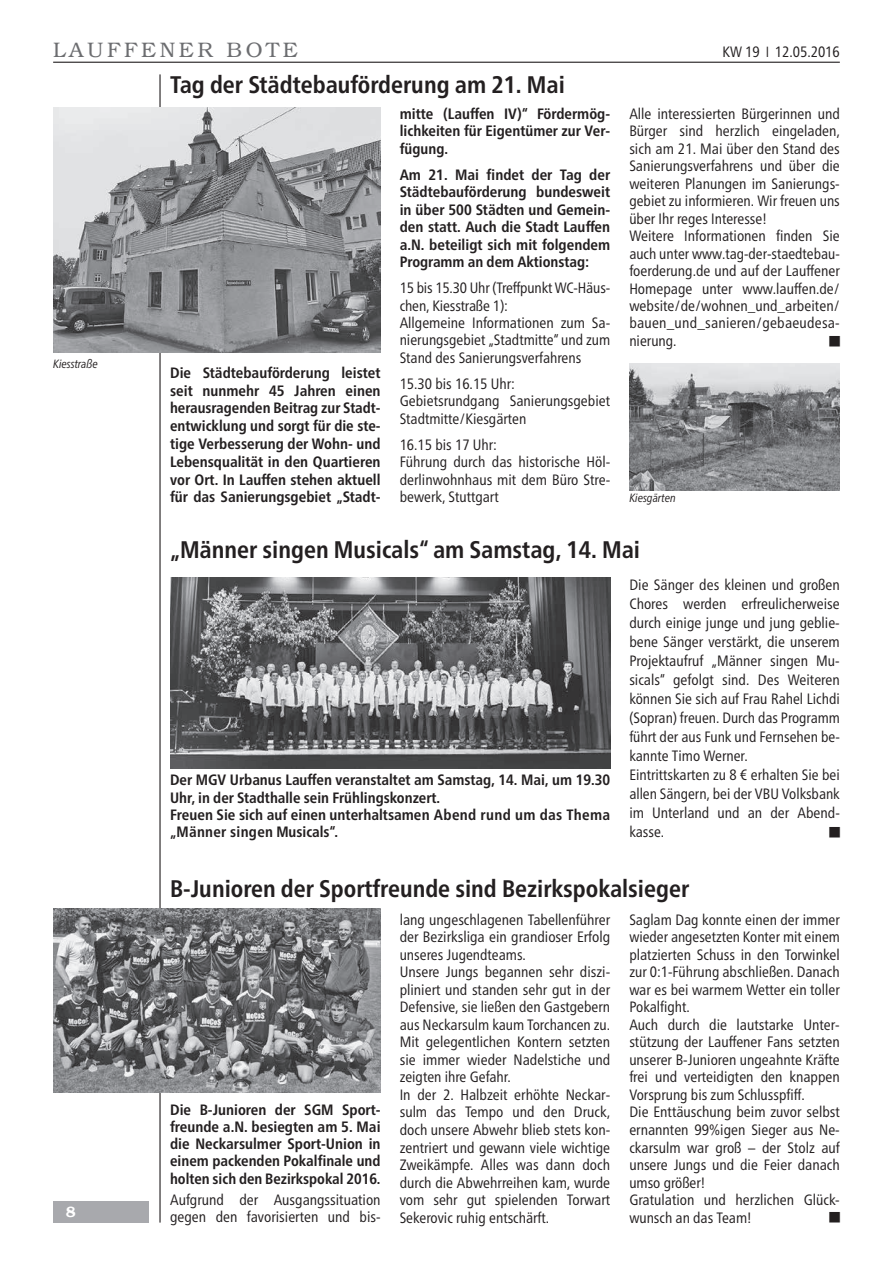
<style>
.page{position:relative;width:893px;height:1263px;background:#fff}
.page>*{position:absolute;margin:0;border:0;box-sizing:border-box;transform-origin:0 0}
.t1{font:700 condensed 24px "Frutiger Neue LTW1 G";color:#231f20}
.t2{font:300 21px "Bookman LT";letter-spacing:.17em;color:#6c6d70}
.t3{font:condensed 15px/17.5px "Frutiger Neue LTW1 G";color:#231f20}
.t4{font:700 condensed 15px/17.7px "Frutiger Neue LTW1 G";color:#231f20;text-align:justify}
.t5{font:600 15px "Bookman LT";color:#fff}
.t6{font:italic condensed 12px "Frutiger Neue LTW1 G";color:#231f20}
.t7{font:10.5px "European Pi One";color:#231f20}
</style>
<div class="page">
<hr style="left:53px;top:62px;width:787px;height:1px;background:#231f20">
<hr style="left:159px;top:74px;width:2px;height:1148px;background:#231f20">
<div style="left:53px;top:1201px;width:96px;height:21px;background:#a8a9ad"></div>
<img style="left:630px;top:364px;width:210px;height:126px">
<img style="left:53px;top:108px;width:328px;height:245px">
<img style="left:170px;top:578px;width:440px;height:190px">
<img style="left:53px;top:908px;width:328px;height:185px">
<h2 class="t2" style="left:53px;top:38px;width:246px">LAUFFENER BOTE</h2>
<p class="t3" style="left:722px;top:42px;width:119px">KW 19 12.05.2016</p>
<p class="t6" style="left:53px;top:355px;width:46px">Kiesstraße</p>
<p class="t5" style="left:66px;top:1203px;width:11px">8</p>
<h1 class="t1" style="left:170px;top:66px;width:396px">Tag der Städtebauförderung am 21. Mai</h1>
<p class="t4" style="left:170px;top:362px;width:212px">Die Städtebauförderung leistet seit nunmehr 45 Jahren einen herausragenden Beitrag zur Stadt&shy;entwicklung und sorgt für die ste&shy;tige Verbesserung der Wohn- und Lebensqualität in den Quartieren vor Ort. In Lauffen stehen aktuell für das Sanierungsgebiet „Stadt-</p>
<p class="t4" style="left:400px;top:104px;width:212px">mitte (Lauffen IV)“ Fördermög&shy;lichkeiten für Eigentümer zur Ver&shy;fügung.</p>
<p class="t4" style="left:400px;top:165px;width:212px">Am 21. Mai findet der Tag der Städtebauförderung bundesweit in über 500 Städten und Gemein&shy;den statt. Auch die Stadt Lauffen a.N. beteiligt sich mit folgendem Programm an dem Aktionstag:</p>
<p class="t3" style="left:400px;top:278px;width:212px">15 bis 15.30 Uhr (Treffpunkt WC-Häus&shy;chen, Kiesstraße 1):<br>Allgemeine Informationen zum Sa&shy;nierungsgebiet „Stadtmitte“ und zum<br>Stand des Sanierungsverfahrens</p>
<p class="t3" style="left:400px;top:374px;width:212px">15.30 bis 16.15 Uhr:<br>Gebietsrundgang Sanierungsgebiet<br>Stadtmitte/Kiesgärten</p>
<p class="t3" style="left:400px;top:435px;width:212px">16.15 bis 17 Uhr:<br>Führung durch das historische Höl&shy;derlinwohnhaus mit dem Büro Stre&shy;bewerk, Stuttgart</p>
<p class="t3" style="left:629px;top:104px;width:212px">Alle interessierten Bürgerinnen und<br>Bürger sind herzlich eingeladen, sich am 21. Mai über den Stand des<br>Sanierungsverfahrens und über die weiteren Planungen im Sanierungs&shy;gebiet zu informieren. Wir freuen uns über Ihr reges Interesse!<br>Weitere Informationen finden Sie auch unter www.tag-der-staedtebau&shy;foerderung.de und auf der Lauffener<br>Homepage unter www.lauffen.de/ website/de/wohnen_und_arbeiten/ bauen_und_sanieren/gebaeudesa&shy;nierung.</p>
<p class="t7" style="left:829px;top:335px;width:12px">W</p>
<p class="t6" style="left:629px;top:489px;width:48px">Kiesgärten</p>
<h1 class="t1" style="left:170px;top:531px;width:471px">„Männer singen Musicals“ am Samstag, 14. Mai</h1>
<p class="t3" style="left:629px;top:574px;width:212px;line-height:19px">Die Sänger des kleinen und großen<br>Chores werden erfreulicherweise durch einige junge und jung geblie&shy;bene Sänger verstärkt, die unserem<br>Projektaufruf „Männer singen Mu&shy;sicals“ gefolgt sind. Des Weiteren können Sie sich auf Frau Rahel Lichdi (Sopran) freuen. Durch das Programm führt der aus Funk und Fernsehen be&shy;kannte Timo Werner.<br>Eintrittskarten zu 8 € erhalten Sie bei allen Sängern, bei der VBU Volksbank im Unterland und an der Abend&shy;kasse.</p>
<p class="t4" style="left:170px;top:770px;width:442px;line-height:17.2px;text-align:left">Der MGV Urbanus Lauffen veranstaltet am Samstag, 14. Mai, um 19.30<br>Uhr, in der Stadthalle sein Frühlingskonzert.<br>Freuen Sie sich auf einen unterhaltsamen Abend rund um das Thema „Männer singen Musicals“.</p>
<h1 class="t1" style="left:170px;top:870px;width:521px">B-Junioren der Sportfreunde sind Bezirkspokalsieger</h1>
<p class="t7" style="left:829px;top:826px;width:12px">W</p>
<p class="t4" style="left:170px;top:1099px;width:212px;line-height:17.2px">Die B-Junioren der SGM Sport&shy;freunde a.N. besiegten am 5. Mai die Neckarsulmer Sport-Union in einem packenden Pokalfinale und holten sich den Bezirkspokal 2016.</p>
<p class="t3" style="left:170px;top:1190px;width:212px">Aufgrund der Ausgangssituation gegen den favorisierten und bis-</p>
<p class="t3" style="left:400px;top:909px;width:212px">lang ungeschlagenen Tabellenführer der Bezirksliga ein grandioser Erfolg unseres Jugendteams.<br>Unsere Jungs begannen sehr diszi&shy;pliniert und standen sehr gut in der Defensive, sie ließen den Gastgebern aus Neckarsulm kaum Torchancen zu.<br>Mit gelegentlichen Kontern setzten sie immer wieder Nadelstiche und zeigten ihre Gefahr.<br>In der 2. Halbzeit erhöhte Neckar&shy;sulm das Tempo und den Druck, doch unsere Abwehr blieb stets kon&shy;zentriert und gewann viele wichtige Zweikämpfe. Alles was dann doch durch die Abwehrreihen kam, wurde vom sehr gut spielenden Torwart Sekerovic ruhig entschärft.</p>
<p class="t3" style="left:629px;top:909px;width:212px">Saglam Dag konnte einen der immer wieder angesetzten Konter mit einem platzierten Schuss in den Torwinkel zur 0:1-Führung abschließen. Danach war es bei warmem Wetter ein toller<br>Pokalfight.<br>Auch durch die lautstarke Unter&shy;stützung der Lauffener Fans setzten unserer B-Junioren ungeahnte Kräfte frei und verteidigten den knappen<br>Vorsprung bis zum Schlusspfiff.<br>Die Enttäuschung beim zuvor selbst ernannten 99%igen Sieger aus Ne&shy;ckarsulm war groß – der Stolz auf unsere Jungs und die Feier danach umso größer!<br>Gratulation und herzlichen Glück&shy;wunsch an das Team!</p>
<p class="t7" style="left:829px;top:1212px;width:12px">W</p>
</div>
